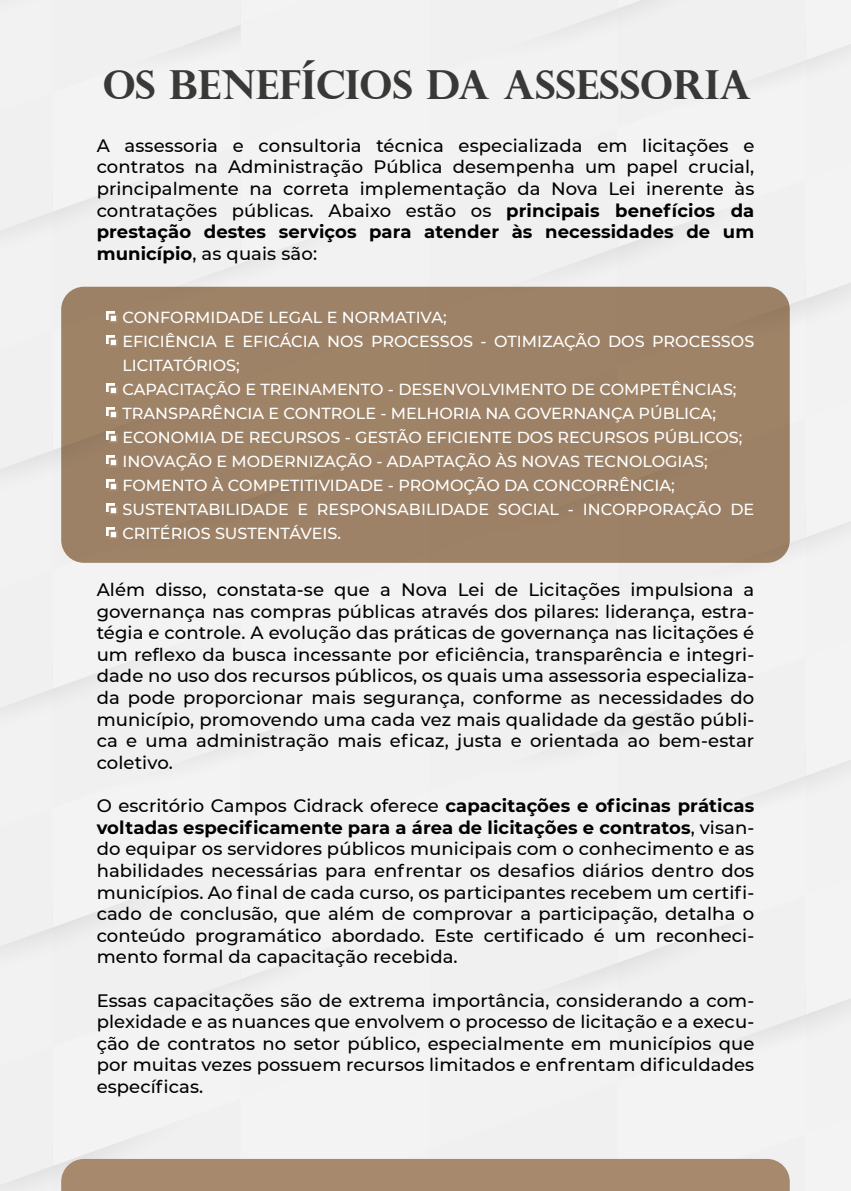
<style>
.page{position:relative;width:851px;height:1191px;background:#fff}
.page>*{position:absolute;margin:0;border:0;box-sizing:border-box;transform-origin:0 0}
.t1{font:700 40px "Perpetua Titling";color:#3c3c3b}
.t2{font:500 18px/21.6px "Montserrat";letter-spacing:.005em;color:#000;text-align:justify}
.t3{font:500 16px/24px "Montserrat";color:#fff}
.s1{font-weight:700}
</style>
<div class="page">
<div style="left:0;top:0;width:850px;height:1191px;background:#f2f2f2"></div>
<div style="left:61px;top:287px;width:728px;height:276px;background:#9e8267;border-radius:23px"></div>
<svg style="left:106px;top:311px;width:9px;height:9px"></svg>
<div style="left:109px;top:314px;width:9px;height:9px;background:#fff;border:2px solid #a78a6d"></div>
<svg style="left:106px;top:335px;width:9px;height:9px"></svg>
<div style="left:109px;top:338px;width:9px;height:9px;background:#fff;border:2px solid #a78a6d"></div>
<svg style="left:106px;top:383px;width:9px;height:9px"></svg>
<div style="left:109px;top:386px;width:9px;height:9px;background:#fff;border:2px solid #a78a6d"></div>
<svg style="left:106px;top:407px;width:9px;height:9px"></svg>
<div style="left:109px;top:410px;width:9px;height:9px;background:#fff;border:2px solid #a78a6d"></div>
<svg style="left:106px;top:431px;width:9px;height:9px"></svg>
<div style="left:109px;top:434px;width:9px;height:9px;background:#fff;border:2px solid #a78a6d"></div>
<svg style="left:106px;top:455px;width:9px;height:9px"></svg>
<div style="left:109px;top:458px;width:9px;height:9px;background:#fff;border:2px solid #a78a6d"></div>
<svg style="left:106px;top:479px;width:9px;height:9px"></svg>
<div style="left:109px;top:482px;width:9px;height:9px;background:#fff;border:2px solid #a78a6d"></div>
<svg style="left:106px;top:503px;width:9px;height:9px"></svg>
<div style="left:109px;top:506px;width:9px;height:9px;background:#fff;border:2px solid #a78a6d"></div>
<svg style="left:106px;top:527px;width:9px;height:9px"></svg>
<div style="left:109px;top:530px;width:9px;height:9px;background:#fff;border:2px solid #a78a6d"></div>
<h1 class="t1" style="left:102px;top:60px;width:650px">OS BENEFÍCIOS DA ASSESSORIA</h1>
<p class="t2" style="left:97px;top:134px;width:659px">A assessoria e consultoria técnica especializada em licitações e contratos na Administração Pública desempenha um papel crucial, principalmente na correta implementação da Nova Lei inerente às contratações públicas. Abaixo estão os <span class="s1">principais benefícios da prestação destes serviços para atender às necessidades de um município</span>, as quais são:</p>
<p class="t3" style="left:122px;top:304px;width:633px">CONFORMIDADE LEGAL E NORMATIVA;<br>EFICIÊNCIA E EFICÁCIA NOS PROCESSOS - OTIMIZAÇÃO DOS PROCESSOS LICITATÓRIOS;<br>CAPACITAÇÃO E TREINAMENTO - DESENVOLVIMENTO DE COMPETÊNCIAS; TRANSPARÊNCIA E CONTROLE - MELHORIA NA GOVERNANÇA PÚBLICA; ECONOMIA DE RECURSOS - GESTÃO EFICIENTE DOS RECURSOS PÚBLICOS; INOVAÇÃO E MODERNIZAÇÃO - ADAPTAÇÃO ÀS NOVAS TECNOLOGIAS; FOMENTO À COMPETITIVIDADE - PROMOÇÃO DA CONCORRÊNCIA; SUSTENTABILIDADE E RESPONSABILIDADE SOCIAL - INCORPORAÇÃO DE CRITÉRIOS SUSTENTÁVEIS.</p>
<p class="t2" style="left:97px;top:578px;width:659px">Além disso, constata-se que a Nova Lei de Licitações impulsiona a governança nas compras públicas através dos pilares: liderança, estra&shy;tégia e controle. A evolução das práticas de governança nas licitações é um reflexo da busca incessante por eficiência, transparência e integri&shy;dade no uso dos recursos públicos, os quais uma assessoria especializa&shy;da pode proporcionar mais segurança, conforme as necessidades do município, promovendo uma cada vez mais qualidade da gestão públi&shy;ca e uma administração mais eficaz, justa e orientada ao bem-estar coletivo.</p>
<p class="t2" style="left:97px;top:794px;width:659px">O escritório Campos Cidrack oferece <span class="s1">capacitações e oficinas práticas voltadas especificamente para a área de licitações e contratos</span>, visan&shy;do equipar os servidores públicos municipais com o conhecimento e as habilidades necessárias para enfrentar os desafios diários dentro dos municípios. Ao final de cada curso, os participantes recebem um certifi&shy;cado de conclusão, que além de comprovar a participação, detalha o conteúdo programático abordado. Este certificado é um reconheci&shy;mento formal da capacitação recebida.</p>
<p class="t2" style="left:97px;top:988px;width:659px">Essas capacitações são de extrema importância, considerando a com&shy;plexidade e as nuances que envolvem o processo de licitação e a execu&shy;ção de contratos no setor público, especialmente em municípios que por muitas vezes possuem recursos limitados e enfrentam dificuldades específicas.</p>
</div>
